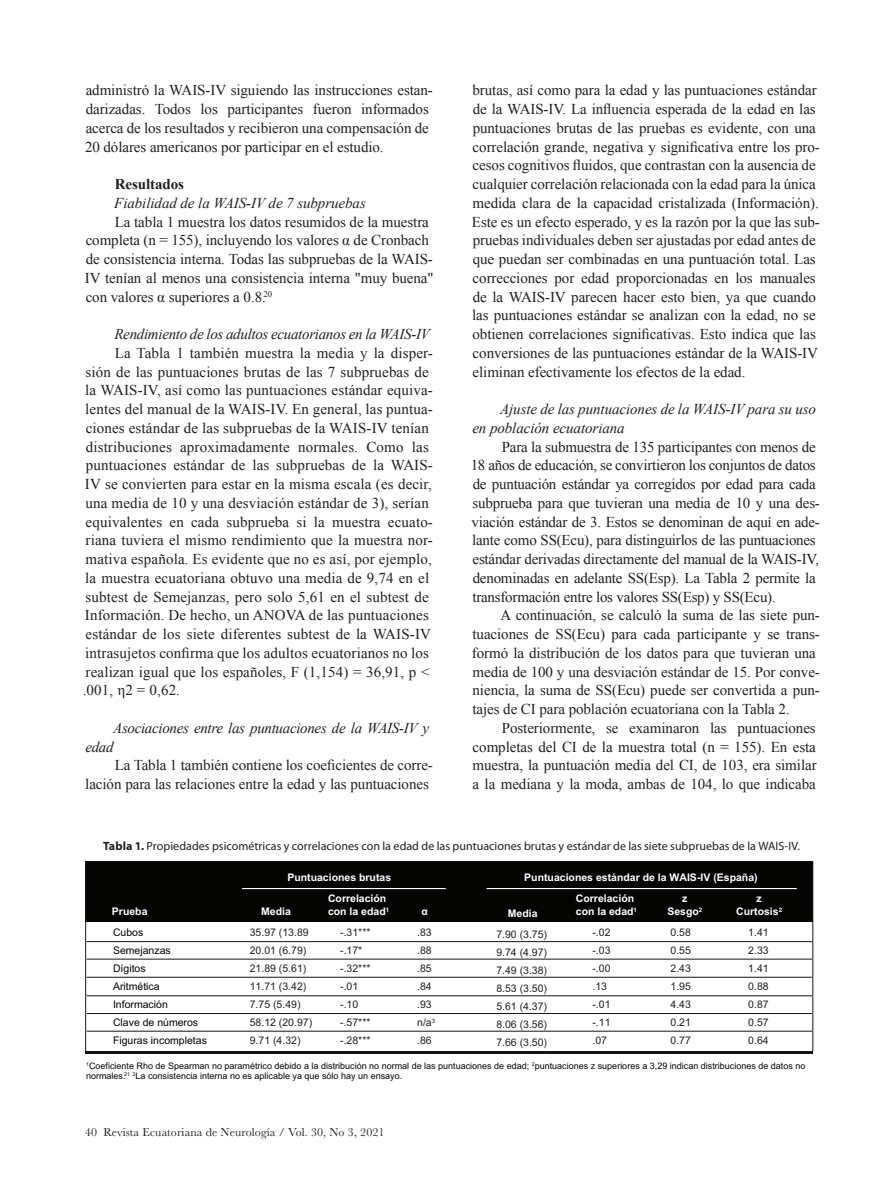
<style>
.page{position:relative;width:893px;height:1178px;background:#fff}
.page>*{position:absolute;margin:0;border:0;box-sizing:border-box;transform-origin:0 0}
.t1{font:15px/18.8px "Times New Roman";letter-spacing:-.005em;color:#231f20}
.t2{font:italic 15px/18.8px "Times New Roman";letter-spacing:-.02em;color:#231f20}
.t3{font:700 15px "Times New Roman";letter-spacing:-.005em;color:#231f20}
.pie_de_foto{font:12px "Myriad Pro";letter-spacing:.005em;color:#231f20}
.t4{font:12px "Baskerville";letter-spacing:.01em;color:#231f20}
.t5{font:10.5px/18px "Arial";color:#211d1e}
.t6{font:700 10.5px/13.5px "Arial";color:#fff}
.t7{font:10.5px/18px "Arial";color:#040503}
.t8{font:9px/10.8px "Arial";color:#040503}
.t9{font:700 6.15px "Arial";color:#fff}
.s1{font-weight:700}
</style>
<div class="page">
<div style="left:86px;top:862px;width:727px;height:60px;background:#040503"></div>
<div style="left:85px;top:861px;width:728px;height:190px;border:1px solid #181415"></div>
<hr style="left:86px;top:1051px;width:727px;height:3px;background:#181415">
<hr style="left:87px;top:941px;width:725px;height:1px;background:#181415">
<hr style="left:87px;top:959px;width:725px;height:1px;background:#181415">
<hr style="left:87px;top:977px;width:725px;height:1px;background:#181415">
<hr style="left:87px;top:995px;width:725px;height:1px;background:#181415">
<hr style="left:87px;top:1013px;width:725px;height:1px;background:#181415">
<hr style="left:87px;top:1031px;width:725px;height:1px;background:#181415">
<hr style="left:242px;top:888px;width:204px;height:1px;background:#fff">
<hr style="left:487px;top:888px;width:310px;height:1px;background:#fff">
<p class="t1" style="left:85px;top:81px;width:349px">administró la WAIS-IV siguiendo las instrucciones estan&shy;darizadas. Todos los participantes fueron informados acerca de los resultados y recibieron una compensación de 20 dólares americanos por participar en el estudio.</p>
<p class="t3" style="left:115px;top:174px;width:71px">Resultados</p>
<p class="t2" style="left:114px;top:193px;width:253px">Fiabilidad de la WAIS-IV de 7 subpruebas</p>
<p class="t1" style="left:85px;top:212px;width:350px;text-indent:30px">La tabla 1 muestra los datos resumidos de la muestra completa (n = 155), incluyendo los valores α de Cronbach de consistencia interna. Todas las subpruebas de la WAIS-IV tenían al menos una consistencia interna "muy buena" con valores α superiores a 0.8.<sup>20</sup></p>
<p class="t2" style="left:114px;top:324px;width:317px">Rendimiento de los adultos ecuatorianos en la WAIS-IV</p>
<p class="t1" style="left:83px;top:343px;width:352px;text-indent:32px">La Tabla 1 también muestra la media y la disper&shy;sión de las puntuaciones brutas de las 7 subpruebas de la WAIS-IV, así como las puntuaciones estándar equiva&shy;lentes del manual de la WAIS-IV. En general, las puntua&shy;ciones estándar de las subpruebas de la WAIS-IV tenían distribuciones aproximadamente normales. Como las puntuaciones estándar de las subpruebas de la WAIS-IV se convierten para estar en la misma escala (es decir, una media de 10 y una desviación estándar de 3), serían equivalentes en cada subprueba si la muestra ecuato&shy;riana tuviera el mismo rendimiento que la muestra nor&shy;mativa española. Es evidente que no es así, por ejemplo, la muestra ecuatoriana obtuvo una media de 9,74 en el subtest de Semejanzas, pero solo 5,61 en el subtest de Información. De hecho, un ANOVA de las puntuaciones estándar de los siete diferentes subtest de la WAIS-IV intrasujetos confirma que los adultos ecuatorianos no los realizan igual que los españoles, F (1,154) = 36,91, p &lt; .001, η2 = 0,62.</p>
<p class="t2" style="left:85px;top:718px;width:345px;text-indent:28px">Asociaciones entre las puntuaciones de la WAIS-IV y edad</p>
<p class="t1" style="left:85px;top:756px;width:349px;text-align:right">La Tabla 1 también contiene los coeficientes de corre&shy;lación para las relaciones entre la edad y las puntuaciones</p>
<p class="t1" style="left:472px;top:81px;width:349px">brutas, así como para la edad y las puntuaciones estándar de la WAIS-IV. La influencia esperada de la edad en las puntuaciones brutas de las pruebas es evidente, con una correlación grande, negativa y significativa entre los pro&shy;cesos cognitivos fluidos, que contrastan con la ausencia de cualquier correlación relacionada con la edad para la única medida clara de la capacidad cristalizada (Información).<br>Este es un efecto esperado, y es la razón por la que las sub&shy;pruebas individuales deben ser ajustadas por edad antes de que puedan ser combinadas en una puntuación total. Las correcciones por edad proporcionadas en los manuales de la WAIS-IV parecen hacer esto bien, ya que cuando las puntuaciones estándar se analizan con la edad, no se obtienen correlaciones significativas. Esto indica que las conversiones de las puntuaciones estándar de la WAIS-IV eliminan efectivamente los efectos de la edad.</p>
<p class="t2" style="left:472px;top:399px;width:345px;text-indent:28px">Ajuste de las puntuaciones de la WAIS-IV para su uso en población ecuatoriana</p>
<p class="t1" style="left:471px;top:437px;width:351px;text-indent:31px">Para la submuestra de 135 participantes con menos de 18 años de educación, se convirtieron los conjuntos de datos de puntuación estándar ya corregidos por edad para cada subprueba para que tuvieran una media de 10 y una des&shy;viación estándar de 3. Estos se denominan de aquí en ade&shy;lante como SS(Ecu), para distinguirlos de las puntuaciones estándar derivadas directamente del manual de la WAIS-IV, denominadas en adelante SS(Esp). La Tabla 2 permite la transformación entre los valores SS(Esp) y SS(Ecu).</p>
<p class="t1" style="left:472px;top:606px;width:349px;text-indent:29px">A continuación, se calculó la suma de las siete pun&shy;tuaciones de SS(Ecu) para cada participante y se trans&shy;formó la distribución de los datos para que tuvieran una media de 100 y una desviación estándar de 15. Por conve&shy;niencia, la suma de SS(Ecu) puede ser convertida a pun&shy;tajes de CI para población ecuatoriana con la Tabla 2.</p>
<p class="t1" style="left:472px;top:718px;width:346px;text-align:justify;text-indent:29px">Posteriormente, se examinaron las puntuaciones completas del CI de la muestra total (n = 155). En esta muestra, la puntuación media del CI, de 103, era similar a la mediana y la moda, ambas de 104, lo que indicaba</p>
<p class="pie_de_foto" style="left:103px;top:839px;width:698px"><span class="s1">Tabla 1.</span> Propiedades psicométricas y correlaciones con la edad de las puntuaciones brutas y estándar de las siete subpruebas de la WAIS-IV.</p>
<p class="t6" style="left:524px;top:871px;width:235px">Puntuaciones estándar de la WAIS-IV (España)</p>
<p class="t6" style="left:287px;top:871px;width:105px">Puntuaciones brutas</p>
<p class="t6" style="left:261px;top:905px;width:31px">Media</p>
<p class="t6" style="left:421px;top:905px;width:8px">α</p>
<p class="t6" style="left:328px;top:892px;width:63px">Correlación con la edad<sup>1</sup></p>
<p class="t6" style="left:576px;top:892px;width:63px">Correlación con la edad<sup>1</sup></p>
<p class="t6" style="left:667px;top:892px;width:36px;text-align:center">z<br>Sesgo<sup>2</sup></p>
<p class="t6" style="left:736px;top:892px;width:44px;text-align:center">z<br>Curtosis</p>
<p class="t6" style="left:112px;top:905px;width:37px">Prueba</p>
<p class="t9" style="left:779px;top:906px;width:5px">2</p>
<p class="t6" style="left:508px;top:907px;width:31px">Media</p>
<p class="t7" style="left:113px;top:923px;width:95px">Cubos<br>Semejanzas<br>Dígitos<br>Aritmética<br>Información<br>Clave de números<br>Figuras incompletas</p>
<p class="t5" style="left:250px;top:923px;width:64px">35.97 (13.89<br>20.01 (6.79)<br>21.89 (5.61)<br>11.71 (3.42)<br>7.75 (5.49)<br>58.12 (20.97)<br>9.71 (4.32)</p>
<p class="t5" style="left:340px;top:923px;width:32px">-.31*** -.17* -.32*** -.01 -.10 -.57*** -.28***</p>
<p class="t5" style="left:417px;top:923px;width:20px">.83 .88 .85 .84 .93 n/a<sup>3 </sup>.86</p>
<p class="t5" style="left:496px;top:925px;width:52px;text-align:justify">7.90 (3.75)<br>9.74 (4.97)<br>7.49 (3.38)<br>8.53 (3.50)<br>5.61 (4.37)<br>8.06 (3.56)<br>7.66 (3.50)</p>
<p class="t5" style="left:592px;top:923px;width:20px">-.02 -.03 -.00 .13 -.01 -.11 .07</p>
<p class="t5" style="left:670px;top:923px;width:22px;text-align:justify">0.58<br>0.55<br>2.43<br>1.95<br>4.43<br>0.21<br>0.77</p>
<p class="t5" style="left:748px;top:923px;width:22px;text-align:justify">1.41<br>2.33<br>1.41<br>0.88<br>0.87<br>0.57<br>0.64</p>
<p class="t8" style="left:86px;top:1060px;width:721px"><sup>1</sup>Coeficiente Rho de Spearman no paramétrico debido a la distribución no normal de las puntuaciones de edad; <sup>2</sup>puntuaciones z superiores a 3,29 indican distribuciones de datos no normales.<sup>21</sup> <sup>3</sup>La consistencia interna no es aplicable ya que sólo hay un ensayo.</p>
<p class="t4" style="left:85px;top:1124px;width:301px">40 Revista Ecuatoriana de Neurología / Vol. 30, No 3, 2021</p>
</div>
